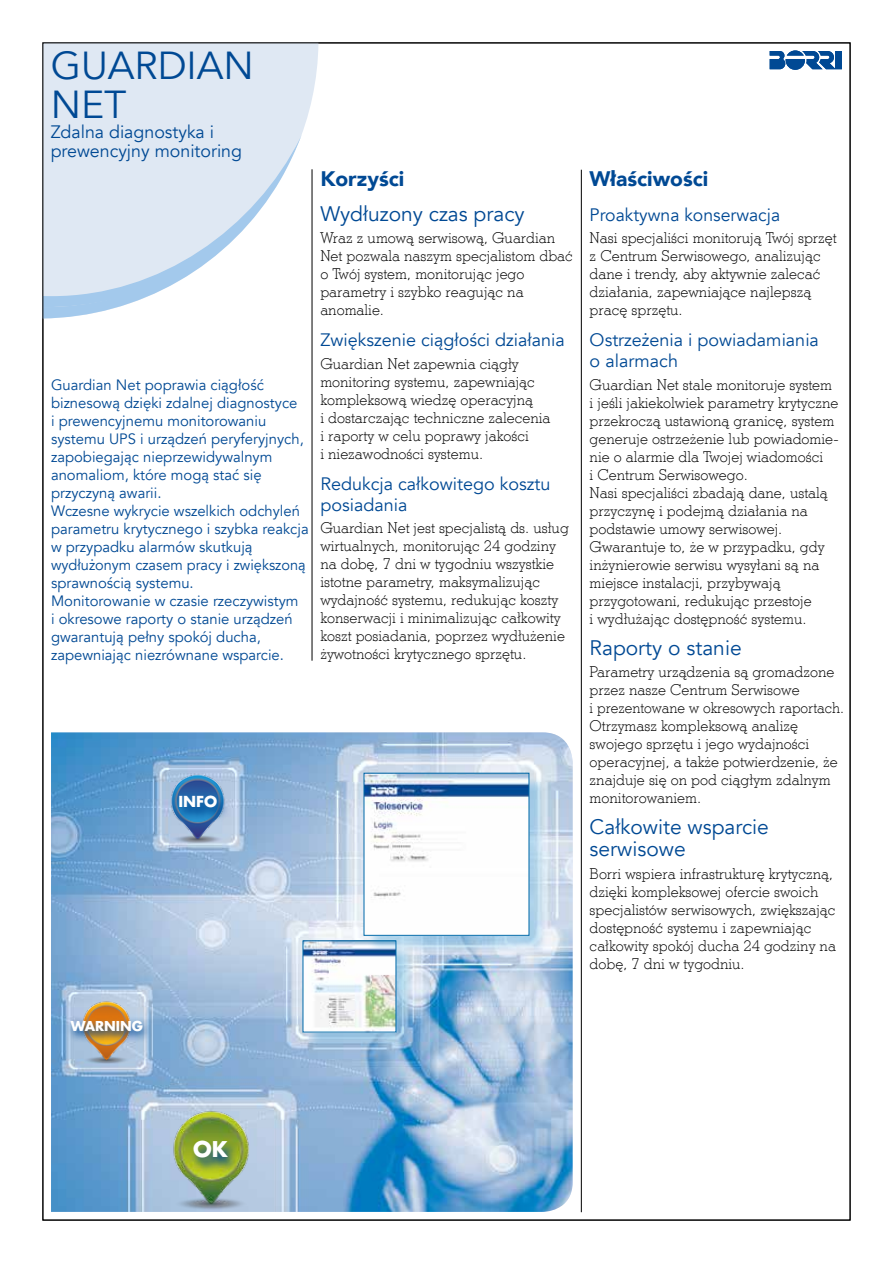
<style>
.page{position:relative;width:893px;height:1263px;background:#fff}
.page>*{position:absolute;margin:0;border:0;box-sizing:border-box;transform-origin:0 0}
.t1{font:39px/39px "Avenir";color:#004994}
.t2{font:700 21.15px "Futura Std";color:#fff}
.t3{font:21px/22.5px "Avenir";color:#004994}
.t4{font:900 21px "Avenir";color:#004994}
.t5{font:18px/21px "Avenir";color:#004994}
.t6{font:15px/18px "Stymie Lt EU";color:#000}
.t7{font:15px/18px "Avenir";color:#004994}
.t8{font:700 14.85px "Futura Std";color:#fff}
.t9{font:700 13.35px "Futura Std";color:#fff}
</style>
<div class="page">
<svg style="left:45px;top:45px;width:273px;height:273px;background:#e0e8f2"></svg>
<svg style="left:45px;top:134px;width:257px;height:184px;fill:#dfe8f3"></svg>
<svg style="left:770px;top:50px;width:72px;height:20px"></svg>
<img style="left:51px;top:732px;width:522px;height:480px">
<hr style="left:312px;top:170px;width:1px;height:490px;background:#000">
<hr style="left:581px;top:170px;width:1px;height:1042px;background:#000">
<img style="left:169px;top:773px;width:57px;height:78px">
<svg style="left:176px;top:794px;width:53px;height:28px"></svg>
<img style="left:81px;top:1000px;width:51px;height:70px">
<svg style="left:65px;top:1016px;width:87px;height:27px;background:#9e9483"></svg>
<img style="left:170px;top:1109px;width:81px;height:102px">
<svg style="left:191px;top:1140px;width:49px;height:32px;background:#7b9b3b"></svg>
<div style="left:305px;top:943px;width:110px;height:108px;background:#0081c9;opacity:.27"></div>
<img style="left:305px;top:943px;width:89px;height:87px">
<div style="left:366px;top:775px;width:182px;height:179px;background:#0081c9;opacity:.27"></div>
<img style="left:366px;top:775px;width:161px;height:158px">
<h1 class="t1" style="left:51px;top:47px;width:205px">GUARDIAN<br>NET</h1>
<p class="t5" style="left:51px;top:122px;width:193px;line-height:19.5px">Zdalna diagnostyka i prewencyjny monitoring</p>
<p class="t7" style="left:51px;top:376px;width:259px">Guardian Net poprawia ciągłość biznesową dzięki zdalnej diagnostyce<br>i prewencyjnemu monitorowaniu systemu UPS i urządzeń peryferyjnych, zapobiegając nieprzewidywalnym anomaliom, które mogą stać się przyczyną awarii.<br>Wczesne wykrycie wszelkich odchyleń parametru krytycznego i szybka reakcja w przypadku alarmów skutkują wydłużonym czasem pracy i zwiększoną sprawnością systemu.<br>Monitorowanie w czasie rzeczywistym<br>i okresowe raporty o stanie urządzeń gwarantują pełny spokój ducha, zapewniając niezrównane wsparcie.</p>
<h3 class="t4" style="left:320px;top:160px;width:85px">Korzyści</h3>
<h3 class="t3" style="left:320px;top:203px;width:206px">Wydłuzony czas pracy</h3>
<p class="t6" style="left:320px;top:229px;width:254px">Wraz z umową serwisową, Guardian<br>Net pozwala naszym specjalistom dbać o Twój system, monitorując jego parametry i szybko reagując na anomalie.</p>
<p class="t5" style="left:320px;top:330px;width:246px">Zwiększenie ciągłości działania</p>
<p class="t6" style="left:320px;top:354px;width:232px">Guardian Net zapewnia ciągły monitoring systemu, zapewniając kompleksową wiedzę operacyjną<br>i dostarczając techniczne zalecenia i raporty w celu poprawy jakości<br>i niezawodności systemu.</p>
<p class="t5" style="left:320px;top:473px;width:232px">Redukcja całkowitego kosztu posiadania</p>
<p class="t6" style="left:320px;top:518px;width:250px">Guardian Net jest specjalistą ds. usług wirtualnych, monitorując 24 godziny na dobę, 7 dni w tygodniu wszystkie istotne parametry, maksymalizując wydajność systemu, redukując koszty konserwacji i minimalizując całkowity koszt posiadania, poprzez wydłużenie żywotności krytycznego sprzętu.</p>
<p class="t8" style="left:178px;top:791px;width:40px">INFO</p>
<h3 class="t4" style="left:590px;top:160px;width:120px">Właściwości</h3>
<p class="t5" style="left:590px;top:205px;width:192px">Proaktywna konserwacja</p>
<p class="t6" style="left:590px;top:229px;width:248px">Nasi specjaliści monitorują Twój sprzęt z Centrum Serwisowego, analizując dane i trendy, aby aktywnie zalecać działania, zapewniające najlepszą pracę sprzętu.</p>
<p class="t5" style="left:590px;top:330px;width:231px">Ostrzeżenia i powiadamiania o alarmach</p>
<p class="t6" style="left:590px;top:375px;width:251px">Guardian Net stale monitoruje system i jeśli jakiekolwiek parametry krytyczne przekroczą ustawioną granicę, system generuje ostrzeżenie lub powiadomie&shy;nie o alarmie dla Twojej wiadomości<br>i Centrum Serwisowego.<br>Nasi specjaliści zbadają dane, ustalą przyczynę i podejmą działania na podstawie umowy serwisowej.<br>Gwarantuje to, że w przypadku, gdy inżynierowie serwisu wysyłani są na miejsce instalacji, przybywają przygotowani, redukując przestoje<br>i wydłużając dostępność systemu.</p>
<h3 class="t3" style="left:590px;top:636px;width:154px">Raporty o stanie</h3>
<p class="t6" style="left:590px;top:662px;width:256px">Parametry urządzenia są gromadzone przez nasze Centrum Serwisowe<br>i prezentowane w okresowych raportach.<br>Otrzymasz kompleksową analizę swojego sprzętu i jego wydajności operacyjnej, a także potwierdzenie, że znajduje się on pod ciągłym zdalnym monitorowaniem.</p>
<h3 class="t3" style="left:590px;top:816px;width:181px">Całkowite wsparcie serwisowe</h3>
<p class="t6" style="left:590px;top:864px;width:248px">Borri wspiera infrastrukturę krytyczną, dzięki kompleksowej ofercie swoich specjalistów serwisowych, zwiększając dostępność systemu i zapewniając całkowity spokój ducha 24 godziny na dobę, 7 dni w tygodniu.</p>
<p class="t9" style="left:71px;top:1017px;width:74px">WARNING</p>
<h2 class="t2" style="left:193px;top:1135px;width:36px">OK</h2>
</div>
